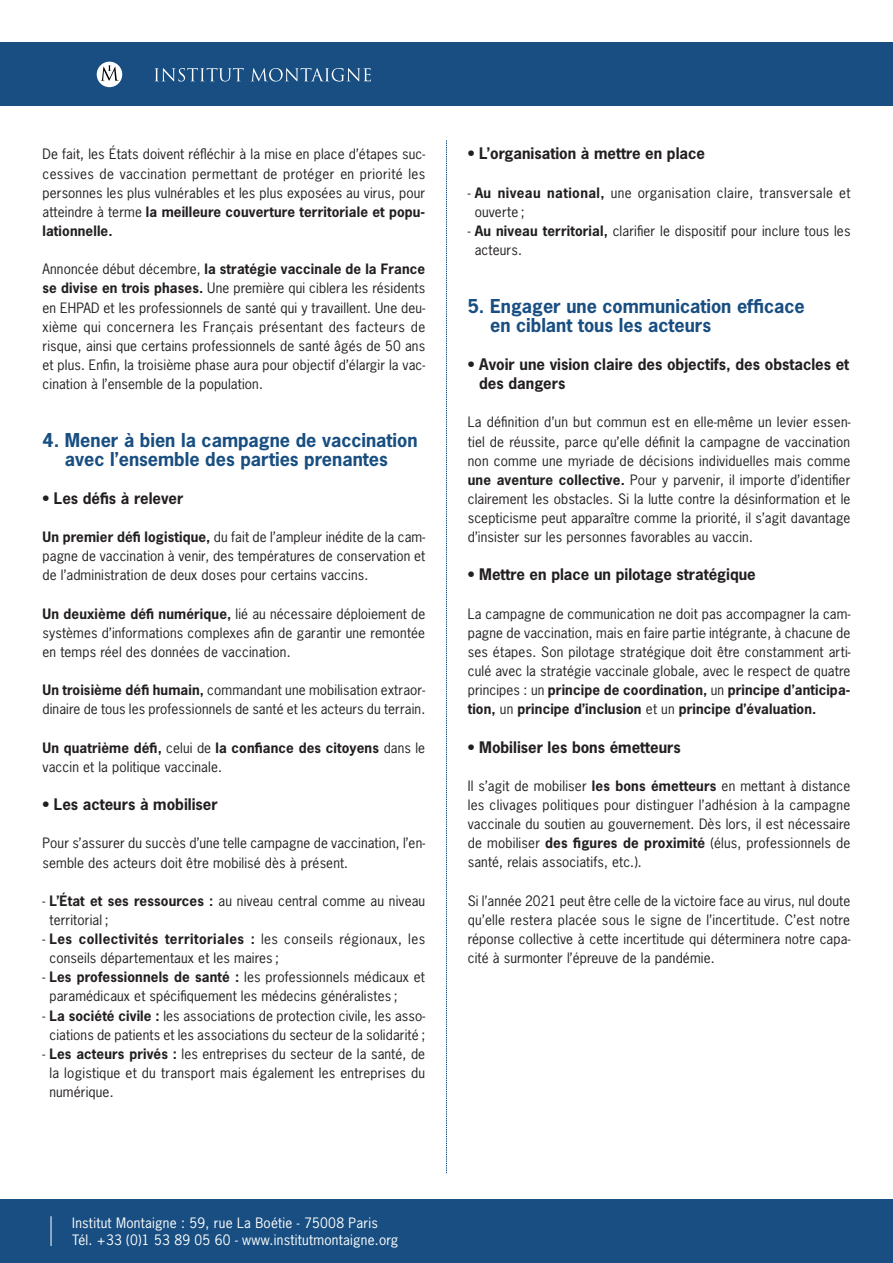
<style>
.page{position:relative;width:893px;height:1263px;background:#fff}
.page>*{position:absolute;margin:0;border:0;box-sizing:border-box;transform-origin:0 0}
.t1{font:700 18px/19.2px "News Gothic Std";color:#184e81;text-align:center}
.t2{font:700 15px/19.2px "News Gothic Std";color:#231f20}
.t3{font:13.5px/19.2px "News Gothic Std";letter-spacing:.01em;color:#231f20;text-align:justify}
.t4{font:13.5px/16.5px "News Gothic Std";letter-spacing:.02em;color:#fff}
.t5{font:13.5px/19.2px "News Gothic Std";letter-spacing:.03em;color:#231f20}
.s1{font-weight:700}
</style>
<div class="page">
<div style="left:0;top:1199px;width:893px;height:64px;background:#184e81"></div>
<svg style="left:446px;top:140px;width:1px;height:1034px"></svg>
<div style="left:0;top:43px;width:893px;height:63px;background:#184e81"></div>
<div style="left:97px;top:62px;width:25px;height:25px;background:#fff;border-radius:50%"></div>
<svg style="left:101px;top:65px;width:18px;height:16px"></svg>
<svg style="left:155px;top:68px;width:89px;height:14px"></svg>
<svg style="left:251px;top:68px;width:120px;height:14px"></svg>
<hr style="left:51px;top:1216px;width:1px;height:30px;background:#fff">
<p class="t3" style="left:43px;top:145px;width:384px">De fait, les États doivent réfléchir à la mise en place d’étapes suc&shy;cessives de vaccination permettant de protéger en priorité les personnes les plus vulnérables et les plus exposées au virus, pour atteindre à terme <span class="s1">la meilleure couverture territoriale et popu&shy;lationnelle.</span></p>
<p class="t3" style="left:43px;top:259px;width:384px">Annoncée début décembre, <span class="s1">la stratégie vaccinale de la France se divise en trois phases.</span> Une première qui ciblera les résidents en EHPAD et les professionnels de santé qui y travaillent. Une deu&shy;xième qui concernera les Français présentant des facteurs de risque, ainsi que certains professionnels de santé âgés de 50 ans et plus. Enfin, la troisième phase aura pour objectif d’élargir la vac&shy;cination à l’ensemble de la population.</p>
<h1 class="t1" style="left:43px;top:430px;width:377px">4. Mener à bien la campagne de vaccination avec l’ensemble des parties prenantes</h1>
<p class="t2" style="left:43px;top:488px;width:142px">• Les défis à relever</p>
<p class="t3" style="left:43px;top:527px;width:384px"><span class="s1">Un premier défi logistique,</span> du fait de l’ampleur inédite de la cam&shy;pagne de vaccination à venir, des températures de conservation et de l’administration de deux doses pour certains vaccins.</p>
<p class="t3" style="left:43px;top:604px;width:384px"><span class="s1">Un deuxième défi numérique,</span> lié au nécessaire déploiement de systèmes d’informations complexes afin de garantir une remontée en temps réel des données de vaccination.</p>
<p class="t3" style="left:43px;top:680px;width:384px"><span class="s1">Un troisième défi humain,</span> commandant une mobilisation extraor&shy;dinaire de tous les professionnels de santé et les acteurs du terrain.</p>
<p class="t3" style="left:43px;top:738px;width:384px"><span class="s1">Un quatrième défi,</span> celui de <span class="s1">la confiance des citoyens</span> dans le vaccin et la politique vaccinale.</p>
<p class="t2" style="left:43px;top:794px;width:177px">• Les acteurs à mobiliser</p>
<p class="t3" style="left:43px;top:833px;width:384px">Pour s’assurer du succès d’une telle campagne de vaccination, l’en&shy;semble des acteurs doit être mobilisé dès à présent.</p>
<p class="t3" style="left:49px;top:891px;width:377px;text-indent:-7px">- <span class="s1">L’État et ses ressources :</span> au niveau central comme au niveau territorial ;</p>
<p class="t3" style="left:49px;top:929px;width:377px;text-indent:-7px">- <span class="s1">Les collectivités territoriales :</span> les conseils régionaux, les conseils départementaux et les maires ;</p>
<p class="t3" style="left:49px;top:967px;width:377px;text-indent:-7px">- <span class="s1">Les professionnels de santé :</span> les professionnels médicaux et paramédicaux et spécifiquement les médecins généralistes ;</p>
<p class="t3" style="left:43px;top:1006px;width:384px;text-align:center">- <span class="s1">La société civile :</span> les associations de protection civile, les asso&shy;ciations de patients et les associations du secteur de la solidarité ;</p>
<p class="t3" style="left:49px;top:1044px;width:377px;text-indent:-7px">- <span class="s1">Les acteurs privés :</span> les entreprises du secteur de la santé, de la logistique et du transport mais également les entreprises du numérique.</p>
<p class="t2" style="left:468px;top:144px;width:239px">• L’organisation à mettre en place</p>
<p class="t5" style="left:475px;top:183px;width:377px;text-indent:-7px">- <span class="s1">Au niveau national,</span> une organisation claire, transversale et ouverte ;</p>
<p class="t3" style="left:475px;top:221px;width:377px;text-indent:-7px">- <span class="s1">Au niveau territorial,</span> clarifier le dispositif pour inclure tous les acteurs.</p>
<h1 class="t1" style="left:490px;top:296px;width:316px;text-align:left;text-indent:-22px">5. Engager une communication efficace en ciblant tous les acteurs</h1>
<p class="t2" style="left:479px;top:354px;width:372px;text-indent:-11px">• Avoir une vision claire des objectifs, des obstacles et des dangers</p>
<p class="t3" style="left:468px;top:413px;width:384px">La définition d’un but commun est en elle-même un levier essen&shy;tiel de réussite, parce qu’elle définit la campagne de vaccination non comme une myriade de décisions individuelles mais comme <span class="s1">une aventure collective.</span> Pour y parvenir, il importe d’identifier clairement les obstacles. Si la lutte contre la désinformation et le scepticisme peut apparaître comme la priorité, il s’agit davantage d’insister sur les personnes favorables au vaccin.</p>
<p class="t2" style="left:468px;top:565px;width:290px">• Mettre en place un pilotage stratégique</p>
<p class="t3" style="left:468px;top:604px;width:384px">La campagne de communication ne doit pas accompagner la cam&shy;pagne de vaccination, mais en faire partie intégrante, à chacune de ses étapes. Son pilotage stratégique doit être constamment arti&shy;culé avec la stratégie vaccinale globale, avec le respect de quatre principes : un <span class="s1">principe de coordination,</span> un <span class="s1">principe d’anticipa&shy;tion,</span> un <span class="s1">principe d’inclusion</span> et un <span class="s1">principe d’évaluation.</span></p>
<p class="t2" style="left:468px;top:737px;width:215px">• Mobiliser les bons émetteurs</p>
<p class="t3" style="left:468px;top:776px;width:384px">Il s’agit de mobiliser <span class="s1">les bons émetteurs</span> en mettant à distance les clivages politiques pour distinguer l’adhésion à la campagne vaccinale du soutien au gouvernement. Dès lors, il est nécessaire de mobiliser <span class="s1">des figures de proximité</span> (élus, professionnels de santé, relais associatifs, etc.).</p>
<p class="t3" style="left:468px;top:891px;width:384px">Si l’année 2021 peut être celle de la victoire face au virus, nul doute qu’elle restera placée sous le signe de l’incertitude. C’est notre réponse collective à cette incertitude qui déterminera notre capa&shy;cité à surmonter l’épreuve de la pandémie.</p>
<p class="t4" style="left:72px;top:1214px;width:328px">Institut Montaigne : 59, rue La Boétie - 75008 Paris<br>Tél. +33 (0)1 53 89 05 60 - www.institutmontaigne.org</p>
</div>
